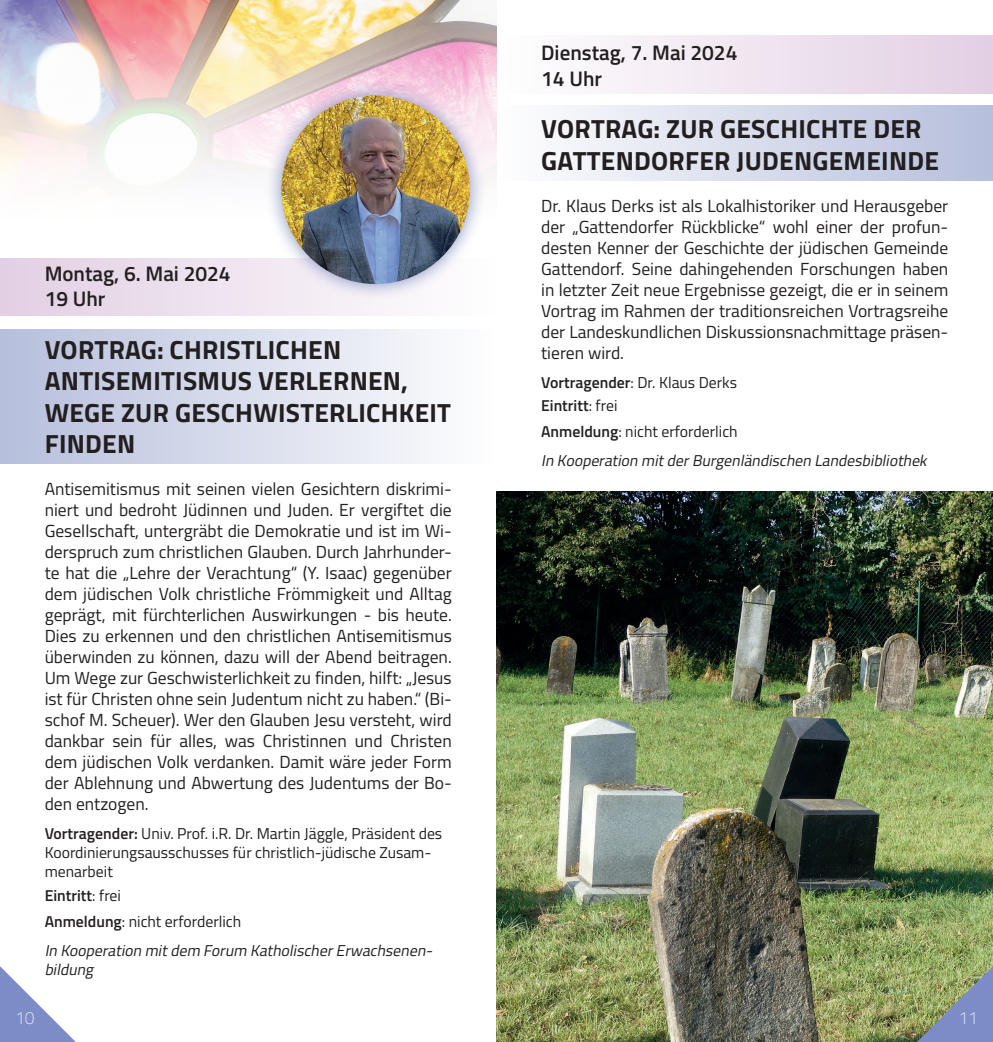
<style>
.page{position:relative;width:993px;height:1042px;background:#fff}
.page>*{position:absolute;margin:0;border:0;box-sizing:border-box;transform-origin:0 0}
.t1{font:700 26.25px/31.5px "Titillium";letter-spacing:.01em;color:#231f20}
.t2{font:600 21px/25.2px "Titillium";color:#231f20}
.t3{font:17.5px/21px "Titillium";color:#231f20;text-align:justify}
.t4{font:100 17.5px "Titillium";color:#fff}
.t5{font:15.75px/18.9px "Titillium";color:#231f20}
.t6{font:italic 15.75px/18.9px "Titillium";color:#231f20}
.t7{font:600 15.75px/23.8px "Titillium";color:#231f20}
.s1{font-weight:600}
.s2{font-weight:400}
.s3{font-weight:600;font-style:normal}
.s4{font-style:normal}
</style>
<div class="page">
<svg style="left:0;top:966px;width:76px;height:76px"></svg>
<div style="left:496px;top:36px;width:496px;height:58px;background:linear-gradient(to right,#fffffe,#e2cfe4)"></div>
<div style="left:0;top:258px;width:496px;height:57px;background:linear-gradient(to right,#e2cfe4,#fefefe)"></div>
<div style="left:0;top:329px;width:496px;height:135px;background:linear-gradient(to right,#b5bedc,#fefefe)"></div>
<svg style="left:0;top:0;width:496px;height:176px"></svg>
<div style="left:265px;top:79px;width:221px;height:222px;background:#6477b5;opacity:.75"></div>
<img style="left:281px;top:95px;width:189px;height:189px;border-radius:94px">
<div style="left:496px;top:106px;width:496px;height:75px;background:linear-gradient(to right,#fefefe,#b6bfdc)"></div>
<img style="left:496px;top:491px;width:496px;height:551px">
<img style="left:799px;top:946px;width:193px;height:96px">
<p class="t2" style="left:45px;top:260px;width:187px">Montag, 6. Mai 2024<br>19 Uhr</p>
<h1 class="t1" style="left:45px;top:332px;width:407px">VORTRAG: CHRISTLICHEN<br>ANTISEMITISMUS VERLERNEN,<br>WEGE ZUR GESCHWISTERLICHKEIT<br>FINDEN</h1>
<p class="t3" style="left:45px;top:478px;width:408px">Antisemitismus mit seinen vielen Gesichtern diskrimi&shy;niert und bedroht Jüdinnen und Juden. Er vergiftet die Gesellschaft, untergräbt die Demokratie und ist im Wi&shy;derspruch zum christlichen Glauben. Durch Jahrhunder&shy;te hat die „Lehre der Verachtung“ (Y. Isaac) gegenüber dem jüdischen Volk christliche Frömmigkeit und Alltag geprägt, mit fürchterlichen Auswirkungen - bis heute.<br>Dies zu erkennen und den christlichen Antisemitismus überwinden zu können, dazu will der Abend beitragen.<br>Um Wege zur Geschwisterlichkeit zu finden, hilft: „Jesus ist für Christen ohne sein Judentum nicht zu haben.“ (Bi&shy;schof M. Scheuer). Wer den Glauben Jesu versteht, wird dankbar sein für alles, was Christinnen und Christen dem jüdischen Volk verdanken. Damit wäre jeder Form der Ablehnung und Abwertung des Judentums der Bo&shy;den entzogen.</p>
<p class="t5" style="left:45px;top:823px;width:399px"><span class="s1">Vortragender:</span> Univ. Prof. i.R. Dr. Martin Jäggle, Präsident des<br>Koordinierungsausschusses für christlich-jüdische Zusam&shy;menarbeit</p>
<p class="t5" style="left:45px;top:881px;width:198px;line-height:25.9px"><span class="s1">Eintritt</span>: frei<br><span class="s1">Anmeldung</span>: nicht erforderlich</p>
<p class="t6" style="left:45px;top:940px;width:393px">In Kooperation mitdem Forum KatholischerErwachsenen&shy;bildung</p>
<p class="t4" style="left:15px;top:1005px;width:21px">10</p>
<p class="t2" style="left:541px;top:39px;width:198px">Dienstag, 7. Mai 2024<br>14 Uhr</p>
<h1 class="t1" style="left:541px;top:112px;width:399px">VORTRAG: ZUR GESCHICHTE DER<br>GATTENDORFER JUDENGEMEINDE</h1>
<p class="t3" style="left:541px;top:194px;width:408px">Dr. Klaus Derks ist als Lokalhistoriker und Herausgeber der „Gattendorfer Rückblicke“ wohl einer der profun&shy;desten Kenner der Geschichte der jüdischen Gemeinde Gattendorf. Seine dahingehenden Forschungen haben in letzter Zeit neue Ergebnisse gezeigt, die er in seinem Vortrag im Rahmen der traditionsreichen Vortragsreihe der Landeskundlichen Diskussionsnachmittage präsen&shy;tieren wird.</p>
<p class="t7" style="left:541px;top:369px;width:197px">Vortragender<span class="s2">: Dr. Klaus Derks<br></span>Eintritt<span class="s2">: frei</span></p>
<p class="t6" style="left:541px;top:417px;width:391px;line-height:28.9px"><span class="s3">Anmeldung</span><span class="s4">: nicht erforderlich<br></span>In Kooperation mitderBurgenländischen Landesbibliothek</p>
<p class="t4" style="left:958px;top:1005px;width:21px">11</p>
</div>
